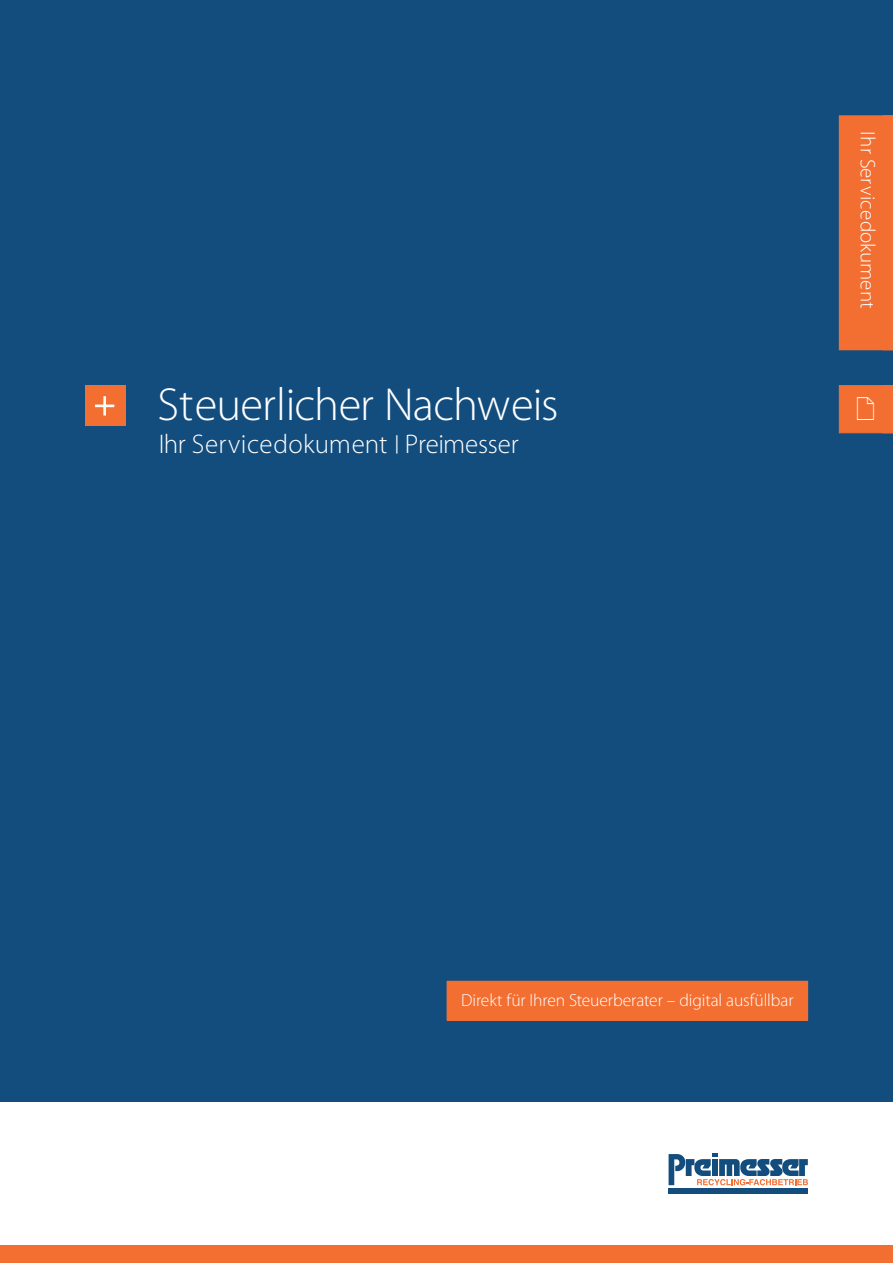
<style>
.page{position:relative;width:893px;height:1263px;background:#fff}
.page>*{position:absolute;margin:0;border:0;box-sizing:border-box;transform-origin:0 0}
.t1{font:300 46.5px "Myriad Pro";letter-spacing:-.02em;color:#fff}
.t2{font:300 27px "Myriad Pro";letter-spacing:.005em;color:#fff}
.t3{font:300 21px "Myriad Pro";color:#fff}
.t4{font:300 17.55px "Myriad Pro";letter-spacing:-.01em;color:#fff}
</style>
<div class="page">
<div style="left:0;top:0;width:893px;height:1101px;background:#134d7e"></div>
<div style="left:0;top:1246px;width:893px;height:17px;background:#f36e31"></div>
<div style="left:85px;top:385px;width:41px;height:41px;background:#f36e31"></div>
<svg style="left:95px;top:396px;width:19px;height:19px"></svg>
<svg style="left:669px;top:1153px;width:139px;height:32px"></svg>
<div style="left:669px;top:1188px;width:139px;height:6px;background:#134d7e"></div>
<div style="left:839px;top:116px;width:53px;height:234px;background:#f36e31"></div>
<svg style="left:883px;top:115px;width:10px;height:235px"></svg>
<div style="left:447px;top:981px;width:361px;height:39px;background:#f36e31"></div>
<div style="left:839px;top:385px;width:54px;height:48px;background:#f36e31;border:1px solid #f36e31"></div>
<svg style="left:883px;top:385px;width:10px;height:48px"></svg>
<h1 class="t1" style="left:157px;top:377px;width:402px">Steuerlicher Nachweis</h1>
<h2 class="t2" style="left:159px;top:428px;width:362px">Ihr Servicedokument <sup>|</sup> Preimesser</h2>
<p class="t3" style="left:880px;top:131px;width:179px;rotate:90deg">Ihr Servicedokument</p>
<p class="t4" style="left:461px;top:990px;width:334px">Direkt für Ihren Steuerberater – digital ausfüllbar</p>
</div>
